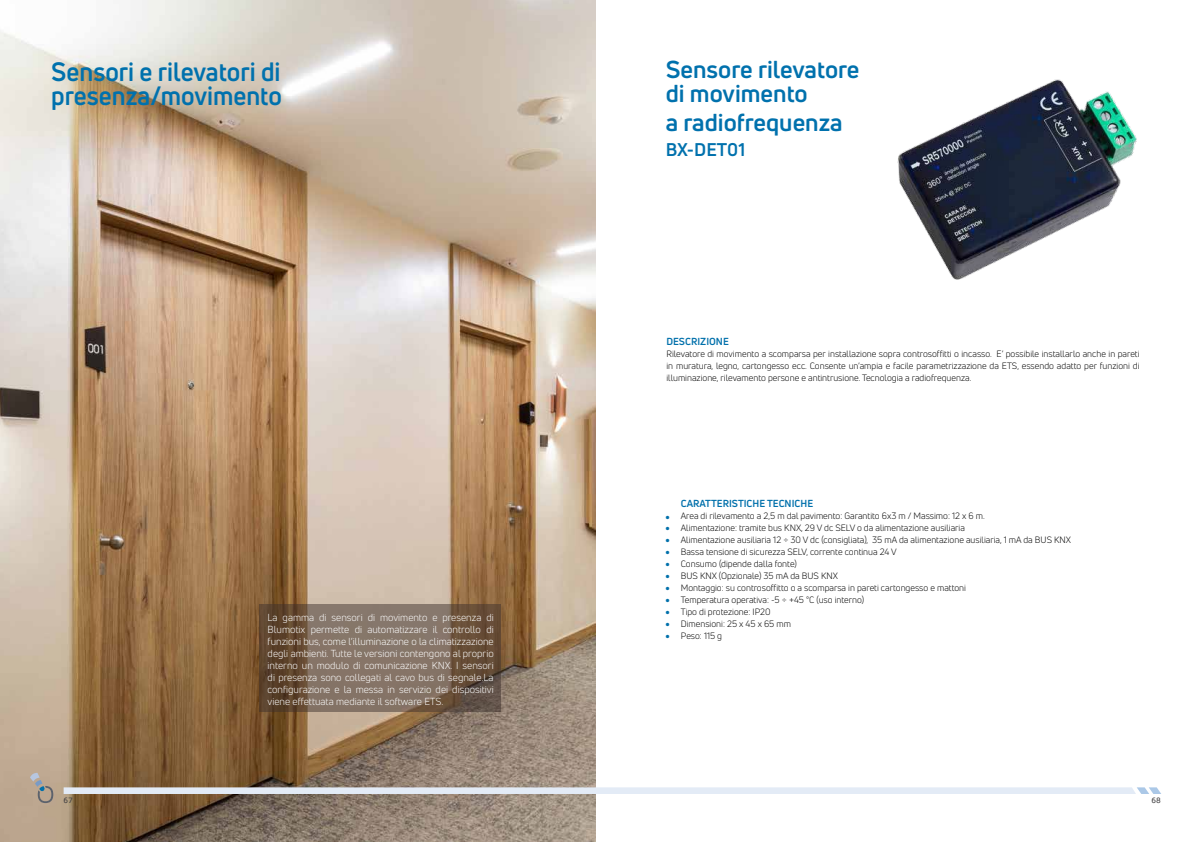
<style>
.page{position:relative;width:1191px;height:842px;background:#fff}
.page>*{position:absolute;margin:0;border:0;box-sizing:border-box;transform-origin:0 0}
.t1{font:30px "Uni Neue";color:#0070ab}
.t2{font:700 26px/24px "Uni Neue";color:#0071ad;scale:.95 1}
.t3{font:700 24px/24px "Uni Neue";color:#0071ad}
.t4{font:700 18px "Uni Neue";color:#0071ad}
.t5{font:10px/12px "Uni Neue";color:#fff;text-align:justify}
.t6{font:700 10px "Uni Neue";color:#0070ab}
.t7{font:9px/12px "Uni Neue";color:#000;text-align:justify}
.t8{font:500 8px "Maven Pro";color:#414042}
</style>
<div class="page">
<img style="left:0;top:0;width:595px;height:842px">
<svg style="left:259px;top:604px;width:242px;height:107px;background:#766251"></svg>
<img style="left:897px;top:79px;width:240px;height:201px">
<svg style="left:64px;top:787px;width:1097px;height:7px;background:#e0e7f1"></svg>
<svg style="left:30px;top:773px;width:23px;height:30px"></svg>
<h2 class="t2" style="left:51px;top:59px;width:244px">Sensori e rilevatori di presenza/movimento</h2>
<h3 class="t3" style="left:666px;top:57px;width:195px">Sensore rilevatore di movimento</h3>
<h3 class="t3" style="left:666px;top:110px;width:178px">a radiofrequenza</h3>
<h3 class="t4" style="left:666px;top:138px;width:81px">BX-DET01</h3>
<p class="t5" style="left:268px;top:611px;width:228px">La gamma di sensori di movimento e presenza di Blumotix permette di automatizzare il controllo di funzioni bus, come l’illuminazione o la climatizzazione degli ambienti. Tutte le versioni contengono al proprio interno un modulo di comunicazione KNX. I sensori di presenza sono collegati al cavo bus di segnale.La configurazione e la messa in servizio dei dispositivi viene effettuata mediante il software ETS.</p>
<p class="t6" style="left:666px;top:335px;width:64px">DESCRIZIONE</p>
<p class="t7" style="left:666px;top:347px;width:475px">Rilevatore di movimento a scomparsa per installazione sopra controsoffitti o incasso. E’ possibile installarlo anche in pareti in muratura, legno, cartongesso ecc. Consente un’ampia e facile parametrizzazione da ETS, essendo adatto per funzioni di illuminazione, rilevamento persone e antintrusione. Tecnologia a radiofrequenza.</p>
<h1 class="t1" style="left:664px;top:548px;width:8px">...........</h1>
<p class="t6" style="left:681px;top:497px;width:134px">CARATTERISTICHE TECNICHE</p>
<p class="t7" style="left:681px;top:509px;width:392px;text-align:left">Area di rilevamento a 2,5 m dal pavimento: Garantito 6x3 m / Massimo: 12 x 6 m.<br>Alimentazione: tramite bus KNX, 29 V dc SELV o da alimentazione ausiliaria<br>Alimentazione ausiliaria 12 ÷ 30 V dc (consigliata), 35 mA da alimentazione ausiliaria, 1 mA da BUS KNX Bassa tensione di sicurezza SELV, corrente continua 24 V<br>Consumo (dipende dalla fonte)<br>BUS KNX (Opzionale) 35 mA da BUS KNX<br>Montaggio: su controsoffitto o a scomparsa in pareti cartongesso e mattoni<br>Temperatura operativa: -5 ÷ +45 °C (uso interno)<br>Tipo di protezione: IP20<br>Dimensioni: 25 x 45 x 65 mm<br>Peso: 115 g</p>
<p class="t8" style="left:64px;top:796px;width:11px">67</p>
<p class="t8" style="left:1151px;top:796px;width:11px">68</p>
</div>
